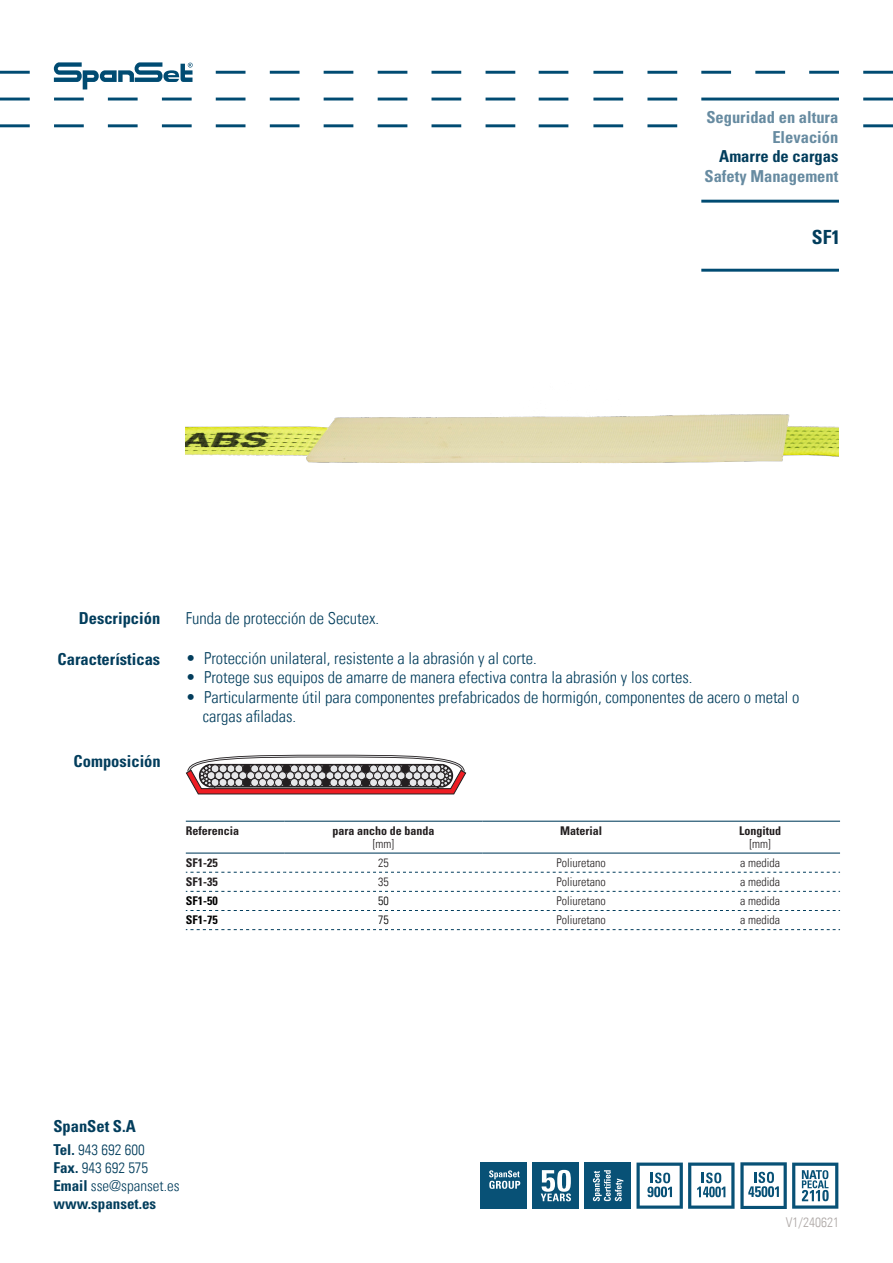
<style>
.page{position:relative;width:893px;height:1263px;background:#fff}
.page>*{position:absolute;margin:0;border:0;box-sizing:border-box;transform-origin:0 0}
.t1{font:700 condensed 19.5px "Univers LT Std";color:#023d5c}
.t2{font:300 condensed 16.5px/19.5px "Univers LT Std";color:#023d5c}
.t3{font:700 condensed 16.5px "Univers LT Std";color:#023d5c}
.t4{font:700 condensed 16.5px/19.5px "Univers LT Std";color:#678ba1;text-align:right}
.t5{font:300 condensed 15px/18px "Univers LT Std";color:#023d5c}
.t6{font:300 condensed 13.5px "Univers";color:#aea8a6}
.t7{font:300 condensed 12px "Univers LT Std";color:#231f20}
.t8{font:700 condensed 12px/12.8px "Univers LT Std";color:#231f20;text-align:center}
.t9{font:700 condensed 12px "Univers LT Std";color:#000}
.t10{font:300 condensed 12px "Univers LT Std";color:#000}
.s1{font-weight:300}
.s2{font-weight:700}
</style>
<div class="page">
<hr style="left:593px;top:124px;width:30px;height:3px;background:#004b72">
<hr style="left:593px;top:71px;width:30px;height:3px;background:#004b72">
<hr style="left:593px;top:98px;width:30px;height:3px;background:#004b72">
<hr style="left:647px;top:124px;width:30px;height:3px;background:#004b72">
<hr style="left:647px;top:71px;width:30px;height:3px;background:#004b72">
<hr style="left:647px;top:98px;width:30px;height:3px;background:#004b72">
<hr style="left:755px;top:71px;width:30px;height:3px;background:#004b72">
<hr style="left:701px;top:71px;width:30px;height:3px;background:#004b72">
<hr style="left:701px;top:98px;width:138px;height:2px;background:#004b72">
<hr style="left:701px;top:200px;width:138px;height:3px;background:#004b72">
<hr style="left:701px;top:269px;width:138px;height:3px;background:#004b72">
<hr style="left:809px;top:71px;width:30px;height:3px;background:#004b72">
<hr style="left:863px;top:71px;width:30px;height:3px;background:#004b72">
<hr style="left:863px;top:98px;width:30px;height:2px;background:#004b72">
<hr style="left:863px;top:124px;width:30px;height:3px;background:#004b72">
<hr style="left:0;top:124px;width:30px;height:3px;background:#004b72">
<hr style="left:324px;top:71px;width:29px;height:3px;background:#004b72">
<hr style="left:324px;top:98px;width:29px;height:2px;background:#004b72">
<hr style="left:324px;top:124px;width:29px;height:3px;background:#004b72">
<hr style="left:378px;top:71px;width:29px;height:3px;background:#004b72">
<hr style="left:378px;top:98px;width:29px;height:2px;background:#004b72">
<hr style="left:378px;top:124px;width:29px;height:3px;background:#004b72">
<hr style="left:431px;top:71px;width:30px;height:3px;background:#004b72">
<hr style="left:431px;top:98px;width:30px;height:2px;background:#004b72">
<hr style="left:431px;top:124px;width:30px;height:3px;background:#004b72">
<hr style="left:486px;top:71px;width:29px;height:3px;background:#004b72">
<hr style="left:486px;top:98px;width:29px;height:2px;background:#004b72">
<hr style="left:486px;top:124px;width:29px;height:3px;background:#004b72">
<hr style="left:0;top:71px;width:30px;height:3px;background:#004b72">
<hr style="left:54px;top:98px;width:30px;height:2px;background:#004b72">
<hr style="left:0;top:98px;width:30px;height:2px;background:#004b72">
<hr style="left:54px;top:124px;width:30px;height:3px;background:#004b72">
<hr style="left:108px;top:98px;width:30px;height:2px;background:#004b72">
<hr style="left:108px;top:124px;width:30px;height:3px;background:#004b72">
<hr style="left:162px;top:98px;width:30px;height:2px;background:#004b72">
<hr style="left:162px;top:124px;width:30px;height:3px;background:#004b72">
<hr style="left:216px;top:71px;width:29px;height:3px;background:#004b72">
<hr style="left:216px;top:98px;width:29px;height:2px;background:#004b72">
<hr style="left:216px;top:124px;width:29px;height:3px;background:#004b72">
<hr style="left:270px;top:71px;width:30px;height:3px;background:#004b72">
<hr style="left:270px;top:98px;width:30px;height:2px;background:#004b72">
<hr style="left:270px;top:124px;width:30px;height:3px;background:#004b72">
<hr style="left:539px;top:71px;width:29px;height:3px;background:#004b72">
<hr style="left:539px;top:98px;width:29px;height:3px;background:#004b72">
<hr style="left:539px;top:124px;width:29px;height:3px;background:#004b72">
<svg style="left:54px;top:62px;width:139px;height:27px"></svg>
<div style="left:585px;top:1162px;width:46px;height:47px;background:#085176"></div>
<svg style="left:593px;top:1170px;width:30px;height:31px"></svg>
<div style="left:480px;top:1162px;width:47px;height:47px;background:#085176"></div>
<svg style="left:489px;top:1170px;width:31px;height:19px"></svg>
<div style="left:532px;top:1162px;width:47px;height:47px;background:#085176"></div>
<svg style="left:541px;top:1170px;width:30px;height:31px"></svg>
<svg style="left:636px;top:1162px;width:202px;height:47px"></svg>
<svg style="left:186px;top:755px;width:280px;height:39px"></svg>
<img style="left:186px;top:414px;width:652px;height:49px">
<svg style="left:186px;top:871px;width:654px;height:60px"></svg>
<hr style="left:186px;top:821px;width:99px;height:1px;background:#023d5c">
<hr style="left:285px;top:821px;width:197px;height:1px;background:#023d5c">
<hr style="left:482px;top:821px;width:198px;height:1px;background:#023d5c">
<hr style="left:680px;top:821px;width:160px;height:1px;background:#023d5c">
<hr style="left:186px;top:852px;width:99px;height:2px;background:#023d5c">
<hr style="left:285px;top:852px;width:197px;height:2px;background:#023d5c">
<hr style="left:482px;top:852px;width:198px;height:2px;background:#023d5c">
<hr style="left:680px;top:852px;width:160px;height:2px;background:#023d5c">
<svg style="left:186px;top:872px;width:654px;height:1px"></svg>
<svg style="left:186px;top:891px;width:654px;height:1px"></svg>
<svg style="left:186px;top:910px;width:654px;height:1px"></svg>
<svg style="left:186px;top:929px;width:654px;height:1px"></svg>
<p class="t4" style="left:706px;top:108px;width:133px">Seguridad en altura<br>Elevación</p>
<p class="t3" style="left:719px;top:146px;width:121px">Amarre de cargas</p>
<p class="t4" style="left:704px;top:166px;width:135px">Safety Management</p>
<p class="t1" style="left:812px;top:225px;width:30px">SF1</p>
<p class="t3" style="left:79px;top:608px;width:83px">Descripción</p>
<p class="t3" style="left:58px;top:649px;width:104px">Características</p>
<p class="t3" style="left:74px;top:751px;width:89px">Composición</p>
<p class="t2" style="left:186px;top:609px;width:195px">Funda de protección de Secutex.</p>
<p class="t2" style="left:186px;top:648px;width:352px">• Protección unilateral, resistente a la abrasión y al corte.</p>
<p class="t2" style="left:186px;top:668px;width:508px">• Protege sus equipos de amarre de manera efectiva contra la abrasión y los cortes.</p>
<p class="t2" style="left:203px;top:687px;width:598px;text-indent:-17px">• Particularmente útil para componentes prefabricados de hormigón, componentes de acero o metal o cargas afiladas.</p>
<p class="t8" style="left:186px;top:824px;width:55px">Referencia</p>
<p class="t8" style="left:333px;top:824px;width:103px">para ancho de banda <span class="s1">[mm]</span></p>
<p class="t8" style="left:560px;top:824px;width:43px">Material</p>
<p class="t8" style="left:739px;top:824px;width:43px">Longitud</p>
<p class="t7" style="left:749px;top:836px;width:23px">[mm]</p>
<p class="t8" style="left:186px;top:856px;width:33px">SF1-25</p>
<p class="t7" style="left:378px;top:856px;width:12px">25</p>
<p class="t7" style="left:556px;top:856px;width:51px">Poliuretano</p>
<p class="t7" style="left:740px;top:856px;width:41px">a medida</p>
<p class="t8" style="left:186px;top:875px;width:33px">SF1-35</p>
<p class="t7" style="left:378px;top:875px;width:12px">35</p>
<p class="t7" style="left:556px;top:875px;width:51px">Poliuretano</p>
<p class="t7" style="left:740px;top:875px;width:41px">a medida</p>
<p class="t9" style="left:186px;top:894px;width:33px">SF1-50</p>
<p class="t10" style="left:378px;top:894px;width:12px">50</p>
<p class="t7" style="left:556px;top:894px;width:51px">Poliuretano</p>
<p class="t7" style="left:740px;top:894px;width:41px">a medida</p>
<p class="t9" style="left:186px;top:913px;width:33px">SF1-75</p>
<p class="t10" style="left:378px;top:913px;width:12px">75</p>
<p class="t7" style="left:556px;top:913px;width:51px">Poliuretano</p>
<p class="t7" style="left:740px;top:913px;width:41px">a medida</p>
<p class="t3" style="left:53px;top:1116px;width:84px">SpanSet S.A</p>
<p class="t5" style="left:53px;top:1140px;width:128px"><span class="s2">Tel.</span> 943 692 600<br><span class="s2">Fax.</span> 943 692 575<br><span class="s2">Email</span> sse@spanset.es <span class="s2">www.spanset.es</span></p>
<p class="t6" style="left:786px;top:1214px;width:55px">V1/240621</p>
</div>
